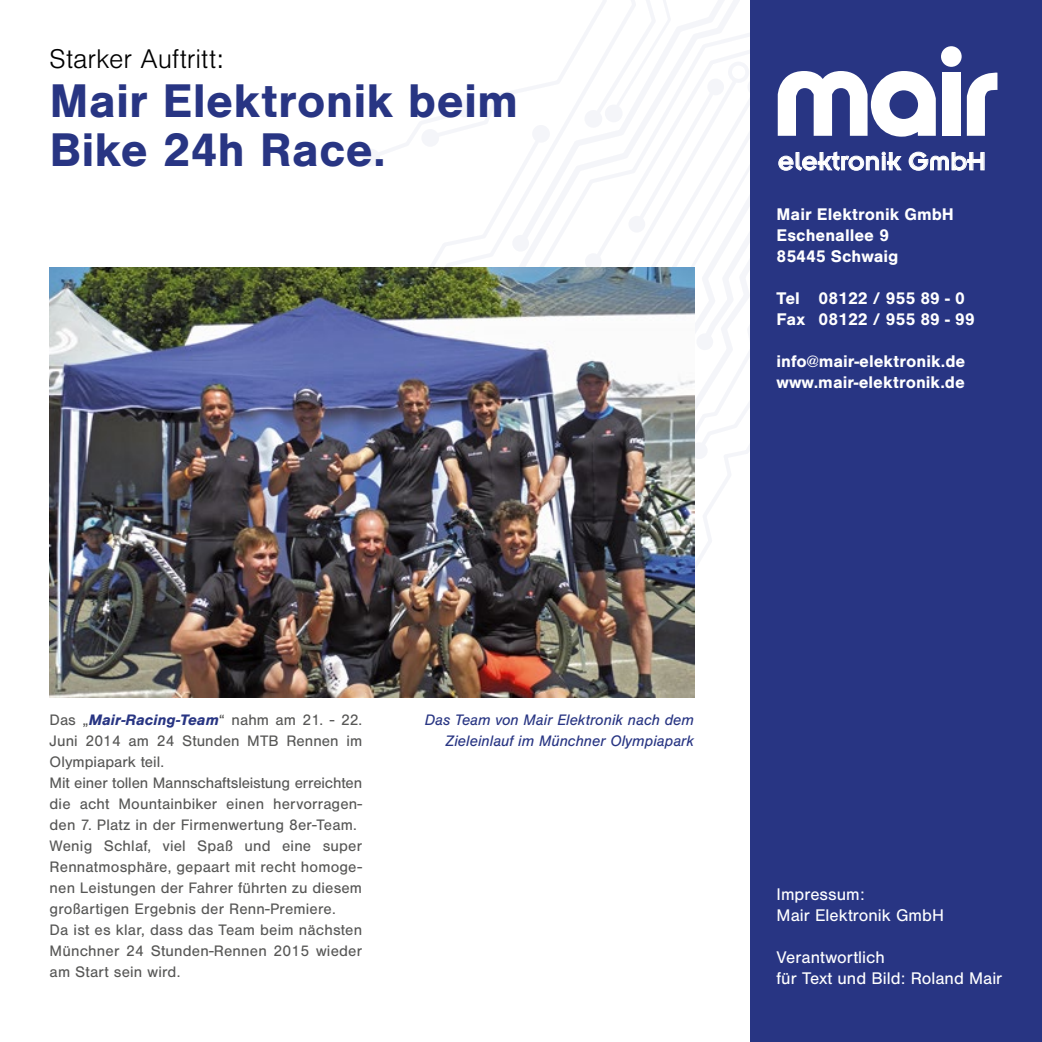
<style>
.page{position:relative;width:1042px;height:1042px;background:#fff}
.page>*{position:absolute;margin:0;border:0;box-sizing:border-box;transform-origin:0 0}
.t1{font:700 49px/49px "Nimbus San";color:#283583}
.t2{font:300 28px "Nimbus San";color:#000}
.t3{font:27.65px "Insignia";color:#fff}
.t4{font:700 17.5px/21px "Nimbus San";color:#fff}
.t5{font:17.5px/21px "Nimbus San";color:#fff}
.t6{font:15.75px/21px "Nimbus San";letter-spacing:.01em;color:#575756}
.t7{font:italic 15.75px/21px "Nimbus San";color:#283583;text-align:right}
.s1{font-weight:700;font-style:italic;color:#283583}
</style>
<div class="page">
<svg style="left:363px;top:149px;width:7px;height:17px"></svg>
<svg style="left:694px;top:293px;width:56px;height:182px"></svg>
<svg style="left:658px;top:0;width:92px;height:293px"></svg>
<svg style="left:658px;top:0;width:15px;height:130px"></svg>
<svg style="left:370px;top:0;width:288px;height:268px"></svg>
<div style="left:750px;top:0;width:292px;height:1042px;background:#283583"></div>
<img style="left:50px;top:268px;width:644px;height:429px">
<svg style="left:778px;top:46px;width:220px;height:125px"></svg>
<h2 class="t2" style="left:50px;top:44px;width:175px">Starker Auftritt:</h2>
<h1 class="t1" style="left:50px;top:77px;width:470px">Mair Elektronik beim<br>Bike 24h Race.</h1>
<h3 class="t3" style="left:778px;top:147px;width:210px">elektronik GmbH</h3>
<p class="t4" style="left:776px;top:204px;width:179px">Mair Elektronik GmbH<br>Eschenallee 9<br>85445 Schwaig</p>
<p class="t4" style="left:776px;top:288px;width:200px">Tel 08122 / 955 89 - 0<br>Fax 08122 / 955 89 - 99</p>
<p class="t4" style="left:776px;top:351px;width:190px">info@mair-elektronik.de www.mair-elektronik.de</p>
<p class="t6" style="left:50px;top:709px;width:314px">Das „<span class="s1">Mair-Racing-Team</span>“ nahm am 21. - 22.<br>Juni 2014 am 24 Stunden MTB Rennen im Olympiapark teil.<br>Mit einer tollen Mannschaftsleistung erreichten die acht Mountainbiker einen hervorragen&shy;den 7. Platz in der Firmenwertung 8er-Team.<br>Wenig Schlaf, viel Spaß und eine super Rennatmosphäre, gepaart mit recht homoge&shy;nen Leistungen der Fahrer führten zu diesem großartigen Ergebnis der Renn-Premiere.<br>Da ist es klar, dass das Team beim nächsten Münchner 24 Stunden-Rennen 2015 wieder am Start sein wird.</p>
<p class="t7" style="left:425px;top:709px;width:271px">Das Team von Mair Elektronik nach dem<br>Zieleinlauf im Münchner Olympiapark</p>
<p class="t5" style="left:776px;top:884px;width:169px">Impressum:<br>Mair Elektronik GmbH</p>
<p class="t5" style="left:776px;top:947px;width:227px">Verantwortlich<br>für Text und Bild: Roland Mair</p>
</div>
